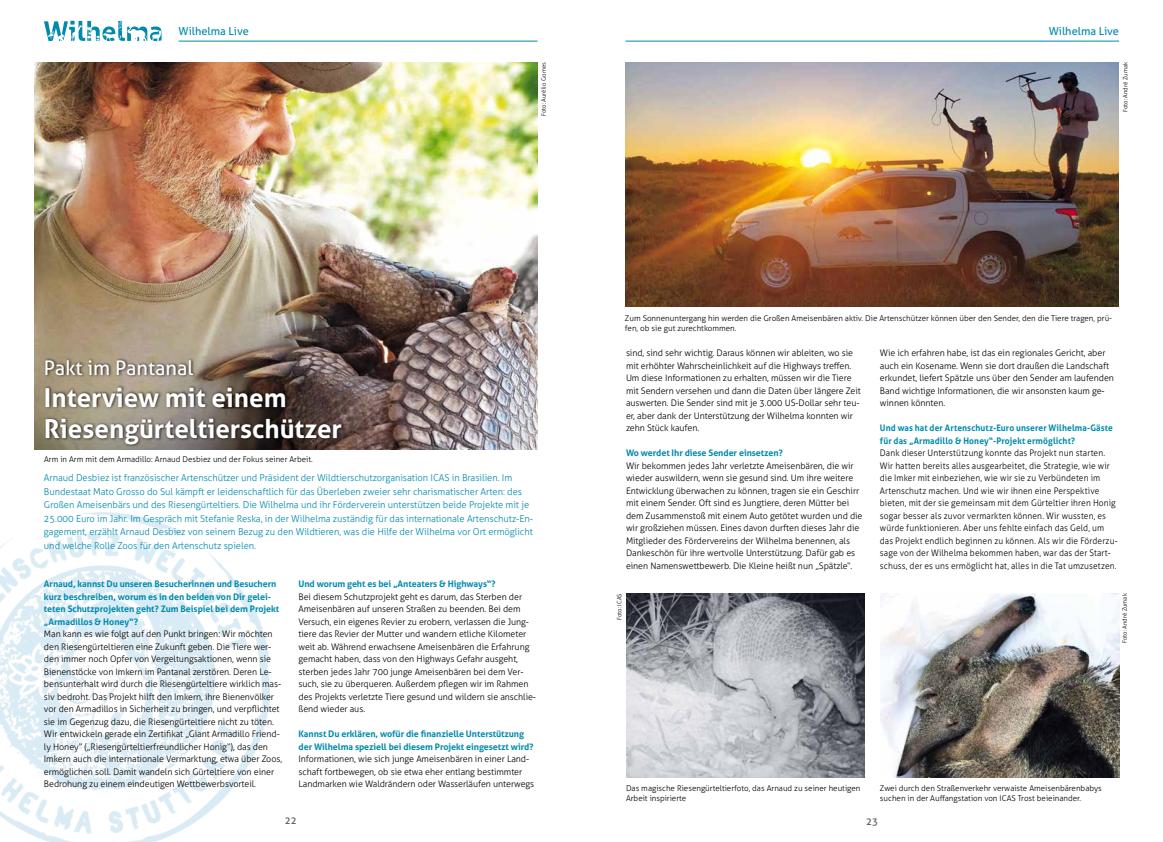
<style>
.page{position:relative;width:1163px;height:842px;background:#fff}
.page>*{position:absolute;margin:0;border:0;box-sizing:border-box;transform-origin:0 0}
.t1{font:700 26px/31.2px "Aller";color:#fff}
.t2{font:20px "Aller";color:#fff}
.t3{font:11px "Aller";color:#008bad}
.t4{font:10px "Aller";color:#58585a}
.t5{font:300 9.5px/13.5px "Aller";letter-spacing:-.005em;color:#008bad}
.t6{font:300 9px/12.5px "Aller";letter-spacing:-.005em;color:#000}
.t7{font:300 9px/12.5px "Aller";letter-spacing:-.005em;color:#000;scale:.94 1}
.t8{font:700 9px/12.5px "Aller";letter-spacing:-.005em;color:#008bad}
.t9{font:700 9px/12.5px "Aller";letter-spacing:.015em;color:#008bad;scale:.94 1}
.t10{font:300 8px/9.6px "Aller";color:#000}
.t11{font:300 6px "Aller";color:#000}
</style>
<div class="page">
<img style="left:0;top:512px;width:269px;height:330px">
<svg style="left:44px;top:21px;width:117px;height:20px"></svg>
<hr style="left:178px;top:41px;width:359px;height:1px;background:#008bad">
<hr style="left:625px;top:41px;width:493px;height:1px;background:#008bad">
<img style="left:35px;top:62px;width:502px;height:388px">
<div style="left:43px;top:357px;width:302px;height:90px;background:#000;opacity:.81"></div>
<img style="left:626px;top:594px;width:238px;height:183px">
<img style="left:880px;top:593px;width:238px;height:185px">
<img style="left:625px;top:62px;width:493px;height:244px">
<p class="t3" style="left:178px;top:24px;width:72px">Wilhelma Live</p>
<p class="t3" style="left:1048px;top:24px;width:72px">Wilhelma Live</p>
<p class="t11" style="left:540px;top:116px;width:55px;rotate:-90deg">Foto: Aurélio Gomes</p>
<p class="t11" style="left:1121px;top:112px;width:51px;rotate:-90deg">Foto: André Zumak</p>
<h2 class="t2" style="left:44px;top:356px;width:151px">Pakt im Pantanal</h2>
<h1 class="t1" style="left:44px;top:382px;width:299px">Interview mit einem<br>Riesengürteltierschützer</h1>
<p class="t5" style="left:44px;top:471px;width:490px">Arnaud Desbiez ist französischer Artenschützer und Präsident der Wildtierschutzorganisation ICAS in Brasilien. Im Bundestaat Mato Grosso do Sul kämpft er leidenschaftlich für das Überleben zweier sehr charismatischer Arten: des Großen Ameisenbärs und des Riesengürteltiers. Die Wilhelma und ihr Förderverein unterstützen beide Projekte mit je 25.000 Euro im Jahr. Im Gespräch mit Stefanie Reska, in der Wilhelma zuständig für das internationale Artenschutz-En&shy;gagement, erzählt Arnaud Desbiez von seinem Bezug zu den Wildtieren, was die Hilfe der Wilhelma vor Ort ermöglicht und welche Rolle Zoos für den Artenschutz spielen.</p>
<p class="t10" style="left:44px;top:454px;width:270px">Arm in Arm mit dem Armadillo: Arnaud Desbiez und der Fokus seiner Arbeit.</p>
<p class="t8" style="left:44px;top:578px;width:237px">Arnaud, kannst Du unseren Besucherinnen und Besuchern kurz beschreiben, worum es in den beiden von Dir gelei&shy;teten Schutzprojekten geht? Zum Beispiel bei dem Projekt „Armadillos &amp; Honey“?</p>
<p class="t6" style="left:44px;top:628px;width:240px">Man kann es wie folgt auf den Punkt bringen: Wir möchten den Riesengürteltieren eine Zukunft geben. Die Tiere wer&shy;den immer noch Opfer von Vergeltungsaktionen, wenn sie Bienenstöcke von Imkern im Pantanal zerstören. Deren Le&shy;bensunterhalt wird durch die Riesengürteltiere wirklich mas&shy;siv bedroht. Das Projekt hilft den Imkern, ihre Bienenvölker vor den Armadillos in Sicherheit zu bringen, und verpflichtet sie im Gegenzug dazu, die Riesengürteltiere nicht zu töten.<br>Wir entwickeln gerade ein Zertifikat „Giant Armadillo Friend&shy;ly Honey“ („Riesengürteltierfreundlicher Honig“), das den Imkern auch die internationale Vermarktung, etwa über Zoos, ermöglichen soll. Damit wandeln sich Gürteltiere von einer Bedrohung zu einem eindeutigen Wettbewerbsvorteil.</p>
<p class="t8" style="left:298px;top:578px;width:199px">Und worum geht es bei „Anteaters &amp; Highways“?</p>
<p class="t6" style="left:298px;top:590px;width:239px">Bei diesem Schutzprojekt geht es darum, das Sterben der Ameisenbären auf unseren Straßen zu beenden. Bei dem Versuch, ein eigenes Revier zu erobern, verlassen die Jung&shy;tiere das Revier der Mutter und wandern etliche Kilometer weit ab. Während erwachsene Ameisenbären die Erfahrung gemacht haben, dass von den Highways Gefahr ausgeht, sterben jedes Jahr 700 junge Ameisenbären bei dem Ver&shy;such, sie zu überqueren. Außerdem pflegen wir im Rahmen des Projekts verletzte Tiere gesund und wildern sie anschlie&shy;ßend wieder aus.</p>
<p class="t8" style="left:298px;top:728px;width:237px">Kannst Du erklären, wofür die finanzielle Unterstützung der Wilhelma speziell bei diesem Projekt eingesetzt wird?</p>
<p class="t6" style="left:298px;top:753px;width:237px">Informationen, wie sich junge Ameisenbären in einer Land&shy;schaft fortbewegen, ob sie etwa eher entlang bestimmter<br>Landmarken wie Waldrändern oder Wasserläufen unterwegs</p>
<p class="t10" style="left:625px;top:313px;width:488px">Zum Sonnenuntergang hin werden die Großen Ameisenbären aktiv. Die Artenschützer können über den Sender, den die Tiere tragen, prü&shy;fen, ob sie gut zurechtkommen.</p>
<p class="t6" style="left:626px;top:347px;width:236px">sind, sind sehr wichtig. Daraus können wir ableiten, wo sie mit erhöhter Wahrscheinlichkeit auf die Highways treffen.<br>Um diese Informationen zu erhalten, müssen wir die Tiere mit Sendern versehen und dann die Daten über längere Zeit auswerten. Die Sender sind mit je 3.000 US-Dollar sehr teu&shy;er, aber dank der Unterstützung der Wilhelma konnten wir zehn Stück kaufen.</p>
<p class="t8" style="left:626px;top:447px;width:158px">Wo werdet Ihr diese Sender einsetzen?</p>
<p class="t6" style="left:626px;top:459px;width:238px">Wir bekommen jedes Jahr verletzte Ameisenbären, die wir wieder auswildern, wenn sie gesund sind. Um ihre weitere Entwicklung überwachen zu können, tragen sie ein Geschirr mit einem Sender. Oft sind es Jungtiere, deren Mütter bei dem Zusammenstoß mit einem Auto getötet wurden und die wir großziehen müssen. Eines davon durften dieses Jahr die Mitglieder des Fördervereins der Wilhelma benennen, als Dankeschön für ihre wertvolle Unterstützung. Dafür gab es einen Namenswettbewerb. Die Kleine heißt nun „Spätzle“.</p>
<p class="t11" style="left:615px;top:620px;width:28px;rotate:-90deg">Foto: ICAS</p>
<p class="t6" style="left:879px;top:347px;width:235px">Wie ich erfahren habe, ist das ein regionales Gericht, aber auch ein Kosename. Wenn sie dort draußen die Landschaft erkundet, liefert Spätzle uns über den Sender am laufenden Band wichtige Informationen, die wir ansonsten kaum ge&shy;winnen könnten.</p>
<p class="t9" style="left:879px;top:422px;width:249px">Und was hat der Artenschutz-Euro unserer Wilhelma-Gäste für das „Armadillo &amp; Honey“-Projekt ermöglicht?</p>
<p class="t7" style="left:879px;top:447px;width:254px">Dank dieser Unterstützung konnte das Projekt nun starten.<br>Wir hatten bereits alles ausgearbeitet, die Strategie, wie wir die Imker mit einbeziehen, wie wir sie zu Verbündeten im Artenschutz machen. Und wie wir ihnen eine Perspektive bieten, mit der sie gemeinsam mit dem Gürteltier ihren Honig sogar besser als zuvor vermarkten können. Wir wussten, es würde funktionieren. Aber uns fehlte einfach das Geld, um das Projekt endlich beginnen zu können. Als wir die Förderzu&shy;sage von der Wilhelma bekommen haben, war das der Start&shy;schuss, der es uns ermöglicht hat, alles in die Tat umzusetzen.</p>
<p class="t11" style="left:1120px;top:643px;width:51px;rotate:-90deg">Foto: André Zumak</p>
<p class="t10" style="left:626px;top:784px;width:236px">Das magische Riesengürteltierfoto, das Arnaud zu seiner heutigen<br>Arbeit inspirierte</p>
<p class="t10" style="left:879px;top:784px;width:223px">Zwei durch den Straßenverkehr verwaiste Ameisenbärenbabys suchen in der Auffangstation von ICAS Trost beieinander.</p>
<p class="t4" style="left:285px;top:815px;width:13px">22</p>
<p class="t4" style="left:866px;top:815px;width:13px">23</p>
</div>
